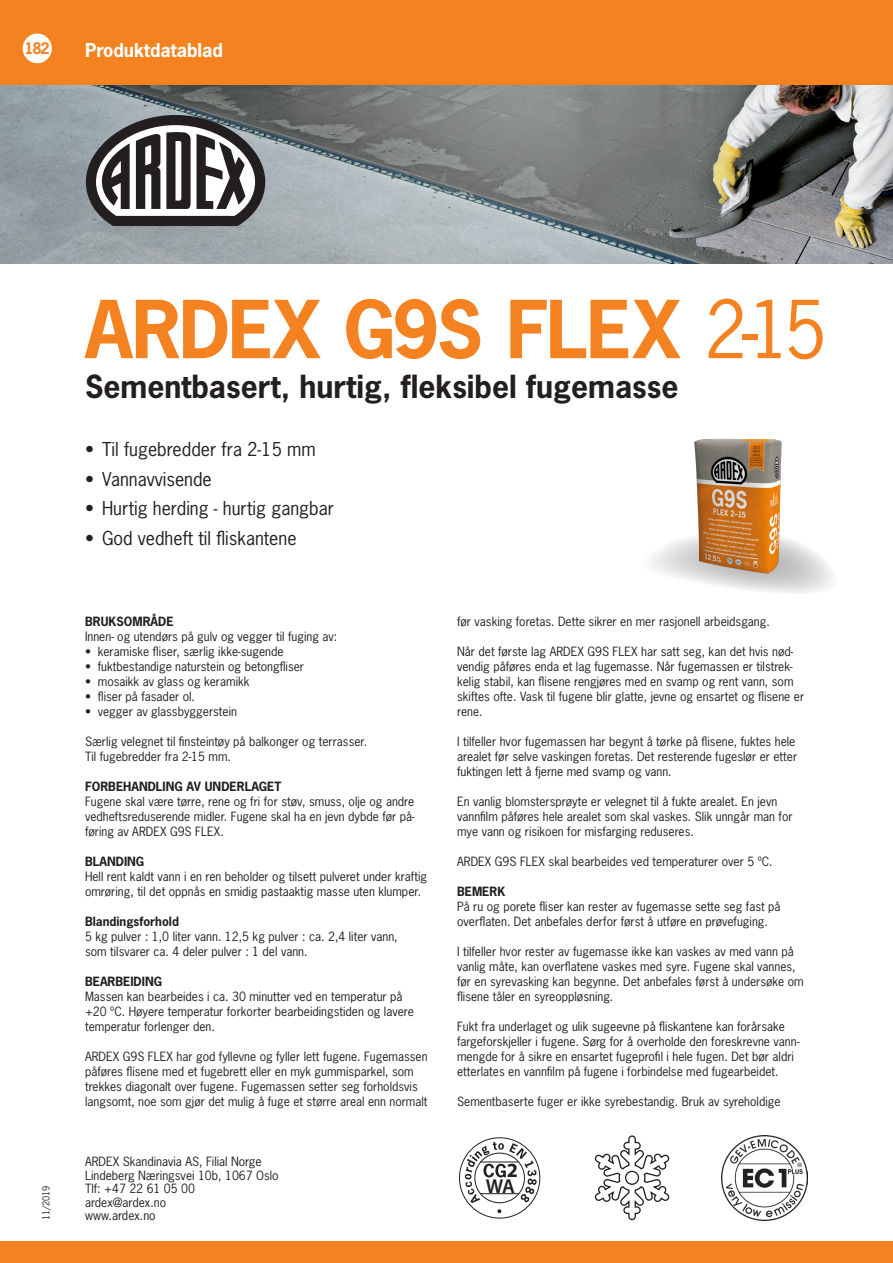
<style>
.page{position:relative;width:893px;height:1263px;background:#fff}
.page>*{position:absolute;margin:0;border:0;box-sizing:border-box;transform-origin:0 0}
.t1{font:700 75px "News Gothic Std";letter-spacing:-.03em;color:#f58220}
.Untertitel{font:700 30px "News Gothic Std";color:#231f20}
.t2{font:600 20.1px/15.5px "Myriad Pro";color:#231f20;text-align:right}
.t3{font:18px "News Gothic Std";color:#231f20}
.t4{font:700 18px "News Gothic Std";color:#fff}
.t5{font:700 15px "News Gothic Std";color:#f58220}
.t6{font:12px/15px "News Gothic Std";color:#231f20}
.t7{font:700 12px "News Gothic Std";color:#231f20}
.t8{font:9px "News Gothic Std";color:#231f20}
.s1{font-weight:400}
.s2{font-weight:700}
</style>
<div class="page">
<img style="left:0;top:85px;width:893px;height:179px">
<div style="left:0;top:1242px;width:893px;height:21px;background:#f58220"></div>
<div style="left:0;top:0;width:893px;height:85px;background:#f58220"></div>
<svg style="left:651px;top:538px;width:182px;height:55px"></svg>
<div style="left:23px;top:34px;width:29px;height:29px;background:#fff;border-radius:50%"></div>
<svg style="left:81px;top:111px;width:187px;height:120px"></svg>
<img style="left:692px;top:438px;width:93px;height:137px">
<div style="left:459px;top:1137px;width:81px;height:81px;border:1px solid #231f20;border-radius:50%"></div>
<svg style="left:497px;top:1209px;width:4px;height:4px"></svg>
<svg style="left:465px;top:1142px;width:72px;height:61px"></svg>
<hr style="left:480px;top:1193px;width:39px;height:1px;background:#231f20">
<hr style="left:480px;top:1161px;width:38px;height:1px;background:#231f20">
<svg style="left:594px;top:1135px;width:76px;height:85px"></svg>
<img style="left:722px;top:1135px;width:85px;height:85px">
<p class="t5" style="left:24px;top:39px;width:27px">182</p>
<h3 class="t4" style="left:85px;top:38px;width:139px">Produktdatablad</h3>
<p class="t1" style="left:85px;top:280px;width:744px">ARDEX G9S FLEX <span class="s1">2-15</span></p>
<p class="Untertitel" style="left:85px;top:366px;width:595px">Sementbasert, hurtig, fleksibel fugemasse</p>
<p class="t3" style="left:85px;top:438px;width:232px">• Til fugebredder fra 2-15 mm</p>
<p class="t3" style="left:85px;top:467px;width:128px">• Vannavvisende</p>
<p class="t3" style="left:85px;top:497px;width:250px">• Hurtig herding - hurtig gangbar</p>
<p class="t3" style="left:85px;top:526px;width:213px">• God vedheft til fliskantene</p>
<p class="t8" style="left:40px;top:1220px;width:37px;rotate:-90deg">11/2019</p>
<p class="t7" style="left:85px;top:613px;width:90px">BRUKSOMRÅDE</p>
<p class="t6" style="left:85px;top:629px;width:254px">Innen- og utendørs på gulv og vegger til fuging av:</p>
<p class="t6" style="left:85px;top:644px;width:200px">• keramiske fliser, særlig ikke-sugende</p>
<p class="t6" style="left:85px;top:659px;width:221px">• fuktbestandige naturstein og betongfliser</p>
<p class="t6" style="left:85px;top:674px;width:166px">• mosaikk av glass og keramikk</p>
<p class="t6" style="left:85px;top:689px;width:112px">• fliser på fasader ol.</p>
<p class="t6" style="left:85px;top:704px;width:153px">• vegger av glassbyggerstein</p>
<p class="t6" style="left:85px;top:734px;width:284px">Særlig velegnet til finsteintøy på balkonger og terrasser.<br>Til fugebredder fra 2-15 mm.</p>
<p class="t7" style="left:85px;top:778px;width:198px">FORBEHANDLING AV UNDERLAGET</p>
<p class="t6" style="left:85px;top:794px;width:331px;text-align:justify">Fugene skal være tørre, rene og fri for støv, smuss, olje og andre vedheftsreduserende midler. Fugene skal ha en jevn dybde før på&shy;føring av ARDEX G9S FLEX.</p>
<p class="t7" style="left:85px;top:853px;width:61px">BLANDING</p>
<p class="t6" style="left:85px;top:869px;width:344px">Hell rent kaldt vann i en ren beholder og tilsett pulveret under kraftig omrøring, til det oppnås en smidig pastaaktig masse uten klumper.</p>
<p class="t7" style="left:85px;top:913px;width:95px">Blandingsforhold</p>
<p class="t6" style="left:85px;top:929px;width:314px">5 kg pulver : 1,0 liter vann. 12,5 kg pulver : ca. 2,4 liter vann, som tilsvarer ca. 4 deler pulver : 1 del vann.</p>
<p class="t7" style="left:85px;top:973px;width:79px">BEARBEIDING</p>
<p class="t6" style="left:85px;top:989px;width:319px">Massen kan bearbeides i ca. 30 minutter ved en temperatur på</p>
<p class="t6" style="left:85px;top:1004px;width:330px">+20 ºC. Høyere temperatur forkorter bearbeidingstiden og lavere temperatur forlenger den.</p>
<p class="t6" style="left:85px;top:1049px;width:344px">ARDEX G9S FLEX har god fyllevne og fyller lett fugene. Fugemassen påføres flisene med et fugebrett eller en myk gummisparkel, som trekkes diagonalt over fugene. Fugemassen setter seg forholdsvis langsomt, noe som gjør det mulig å fuge et større areal enn normalt</p>
<p class="t6" style="left:85px;top:1155px;width:195px;line-height:13.5px">ARDEX Skandinavia AS, Filial Norge<br>Lindeberg Næringsvei 10b, 1067 Oslo<br>Tlf: +47 22 61 05 00 ardex@ardex.no<br>www.ardex.no</p>
<p class="t6" style="left:457px;top:614px;width:314px">før vasking foretas. Dette sikrer en mer rasjonell arbeidsgang.</p>
<p class="t6" style="left:457px;top:644px;width:349px">Når det første lag ARDEX G9S FLEX har satt seg, kan det hvis nød&shy;vendig påføres enda et lag fugemasse. Når fugemassen er tilstrek&shy;kelig stabil, kan flisene rengjøres med en svamp og rent vann, som skiftes ofte. Vask til fugene blir glatte, jevne og ensartet og flisene er rene.</p>
<p class="t6" style="left:457px;top:734px;width:342px">I tilfeller hvor fugemassen har begynt å tørke på flisene, fuktes hele arealet før selve vaskingen foretas. Det resterende fugeslør er etter fuktingen lett å fjerne med svamp og vann.</p>
<p class="t6" style="left:457px;top:794px;width:337px">En vanlig blomstersprøyte er velegnet til å fukte arealet. En jevn vannfilm påføres hele arealet som skal vaskes. Slik unngår man for mye vann og risikoen for misfarging reduseres.</p>
<p class="t6" style="left:457px;top:854px;width:317px">ARDEX G9S FLEX skal bearbeides ved temperaturer over 5 ºC.</p>
<p class="t7" style="left:457px;top:883px;width:50px">BEMERK</p>
<p class="t6" style="left:457px;top:899px;width:325px">På ru og porete fliser kan rester av fugemasse sette seg fast på overflaten. Det anbefales derfor først å utføre en prøvefuging.</p>
<p class="t6" style="left:457px;top:944px;width:348px">I tilfeller hvor rester av fugemasse ikke kan vaskes av med vann på vanlig måte, kan overflatene vaskes med syre. Fugene skal vannes, før en syrevasking kan begynne. Det anbefales først å undersøke om flisene tåler en syreoppløsning.</p>
<p class="t6" style="left:457px;top:1019px;width:344px">Fukt fra underlaget og ulik sugeevne på fliskantene kan forårsake fargeforskjeller i fugene. Sørg for å overholde den foreskrevne vann&shy;mengde for å sikre en ensartet fugeprofil i hele fugen. Det bør aldri etterlates en vannfilm på fugene i forbindelse med fugearbeidet.</p>
<p class="t6" style="left:457px;top:1094px;width:325px">Sementbaserte fuger er ikke syrebestandig. Bruk av syreholdige</p>
<p class="t2" style="left:486px;top:1162px;width:34px"><span class="s2">2<br></span>WA</p>
</div>
